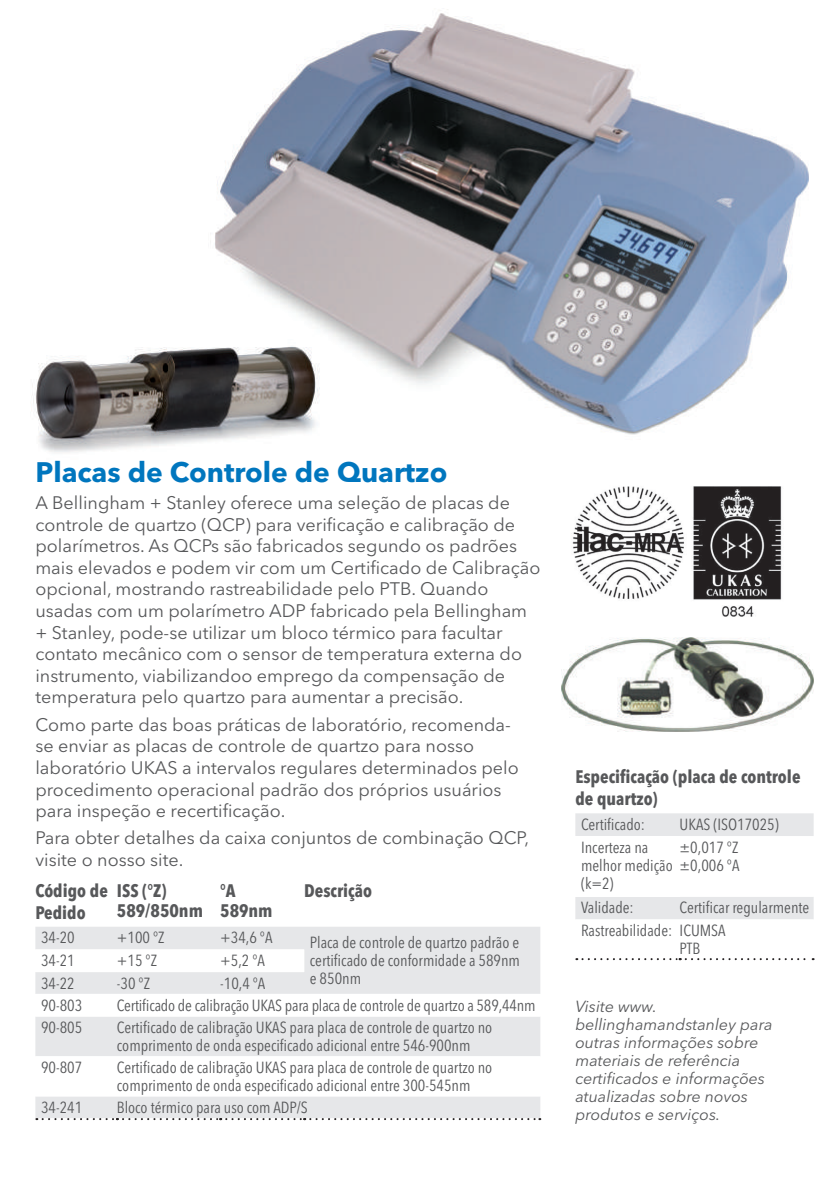
<style>
.page{position:relative;width:840px;height:1191px;background:#fff}
.page>*{position:absolute;margin:0;border:0;box-sizing:border-box;transform-origin:0 0}
.t1{font:700 28px "Avenir Next LT Pro";color:#0076be}
.t2{font:18px/21.6px "Avenir Next LT Pro";color:#57585a}
.t3{font:700 condensed 18px/22px "Avenir Next LT Pro";color:#57585a}
.t4{font:condensed 16px/18px "Avenir Next LT Pro";color:#57585a}
.t5{font:italic 16px/18px "Avenir Next LT Pro";color:#57585a}
</style>
<div class="page">
<img style="left:210px;top:9px;width:599px;height:426px">
<img style="left:32px;top:339px;width:302px;height:113px">
<img style="left:561px;top:637px;width:252px;height:94px">
<div style="left:35px;top:927px;width:505px;height:192px;background:#e6e7e9"></div>
<svg style="left:35px;top:949px;width:505px;height:67px"></svg>
<svg style="left:35px;top:1056px;width:505px;height:40px"></svg>
<hr style="left:36px;top:1118px;width:81px;height:2px;background:#fff">
<svg style="left:43px;top:1118px;width:497px;height:2px"></svg>
<svg style="left:575px;top:813px;width:238px;height:147px"></svg>
<img style="left:572px;top:486px;width:210px;height:131px">
<h1 class="t1" style="left:35px;top:455px;width:413px">Placas de Controle de Quartzo</h1>
<p class="t2" style="left:35px;top:492px;width:506px">A Bellingham + Stanley oferece uma seleção de placas de controle de quartzo (QCP) para verificação e calibração de polarímetros. As QCPs são fabricados segundo os padrões mais elevados e podem vir com um Certificado de Calibração opcional, mostrando rastreabilidade pelo PTB. Quando usadas com um polarímetro ADP fabricado pela Bellingham + Stanley, pode-se utilizar um bloco térmico para facultar contato mecânico com o sensor de temperatura externa do instrumento, viabilizandoo emprego da compensação de temperatura pelo quartzo para aumentar a precisão.</p>
<p class="t2" style="left:35px;top:713px;width:484px">Como parte das boas práticas de laboratório, recomenda&shy;se enviar as placas de controle de quartzo para nosso laboratório UKAS a intervalos regulares determinados pelo procedimento operacional padrão dos próprios usuários para inspeção e recertificação.</p>
<p class="t2" style="left:35px;top:827px;width:495px">Para obter detalhes da caixa conjuntos de combinação QCP, visite o nosso site.</p>
<p class="t3" style="left:35px;top:879px;width:74px">Código de<br>Pedido</p>
<p class="t3" style="left:117px;top:880px;width:88px;line-height:20px">ISS (°Z)<br>589/850nm</p>
<p class="t3" style="left:220px;top:880px;width:54px;line-height:20px">°A<br>589nm</p>
<p class="t3" style="left:304px;top:879px;width:69px">Descrição</p>
<p class="t4" style="left:41px;top:928px;width:35px">34-20</p>
<p class="t4" style="left:117px;top:928px;width:49px">+100 °Z</p>
<p class="t4" style="left:220px;top:928px;width:54px">+34,6 °A</p>
<p class="t4" style="left:310px;top:933px;width:211px;text-align:justify">Placa de controle de quartzo padrão e certificado de conformidade a 589nm e 850nm</p>
<p class="t4" style="left:41px;top:951px;width:35px">34-21</p>
<p class="t4" style="left:117px;top:951px;width:42px">+15 °Z</p>
<p class="t4" style="left:220px;top:951px;width:46px">+5,2 °A</p>
<p class="t4" style="left:41px;top:974px;width:35px">34-22</p>
<p class="t4" style="left:117px;top:974px;width:35px">-30 °Z</p>
<p class="t4" style="left:220px;top:974px;width:47px">-10,4 °A</p>
<p class="t4" style="left:41px;top:996px;width:43px">90-803</p>
<p class="t4" style="left:117px;top:996px;width:420px">Certificado de calibração UKAS para placa de controle de quartzo a 589,44nm</p>
<p class="t4" style="left:41px;top:1018px;width:43px">90-805</p>
<p class="t4" style="left:117px;top:1018px;width:376px">Certificado de calibração UKAS para placa de controle de quartzo no comprimento de onda especificado adicional entre 546-900nm</p>
<p class="t4" style="left:41px;top:1058px;width:43px">90-807</p>
<p class="t4" style="left:117px;top:1058px;width:376px">Certificado de calibração UKAS para placa de controle de quartzo no comprimento de onda especificado adicional entre 300-545nm</p>
<p class="t4" style="left:41px;top:1098px;width:43px">34-241</p>
<p class="t4" style="left:117px;top:1098px;width:192px">Bloco térmico para uso com ADP/S</p>
<p class="t3" style="left:575px;top:766px;width:226px">Especificação (placa de controle de quartzo)</p>
<p class="t4" style="left:580px;top:815px;width:65px">Certificado:</p>
<p class="t4" style="left:679px;top:815px;width:101px">UKAS (ISO17025)</p>
<p class="t4" style="left:580px;top:838px;width:160px">Incerteza na<br>melhor medição ±0,006 °A (k=2)</p>
<p class="t4" style="left:679px;top:838px;width:60px">±0,017 °Z</p>
<p class="t4" style="left:580px;top:896px;width:230px;line-height:22.6px;text-indent:99px">Certificar regularmente<br>Rastreabilidade: ICUMSA</p>
<p class="t4" style="left:679px;top:939px;width:22px">PTB</p>
<p class="t4" style="left:580px;top:898px;width:54px">Validade:</p>
<p class="t5" style="left:575px;top:997px;width:199px">Visite www. bellinghamandstanley para outras informações sobre materiais de referência certificados e informações atualizadas sobre novos produtos e serviços.</p>
</div>
